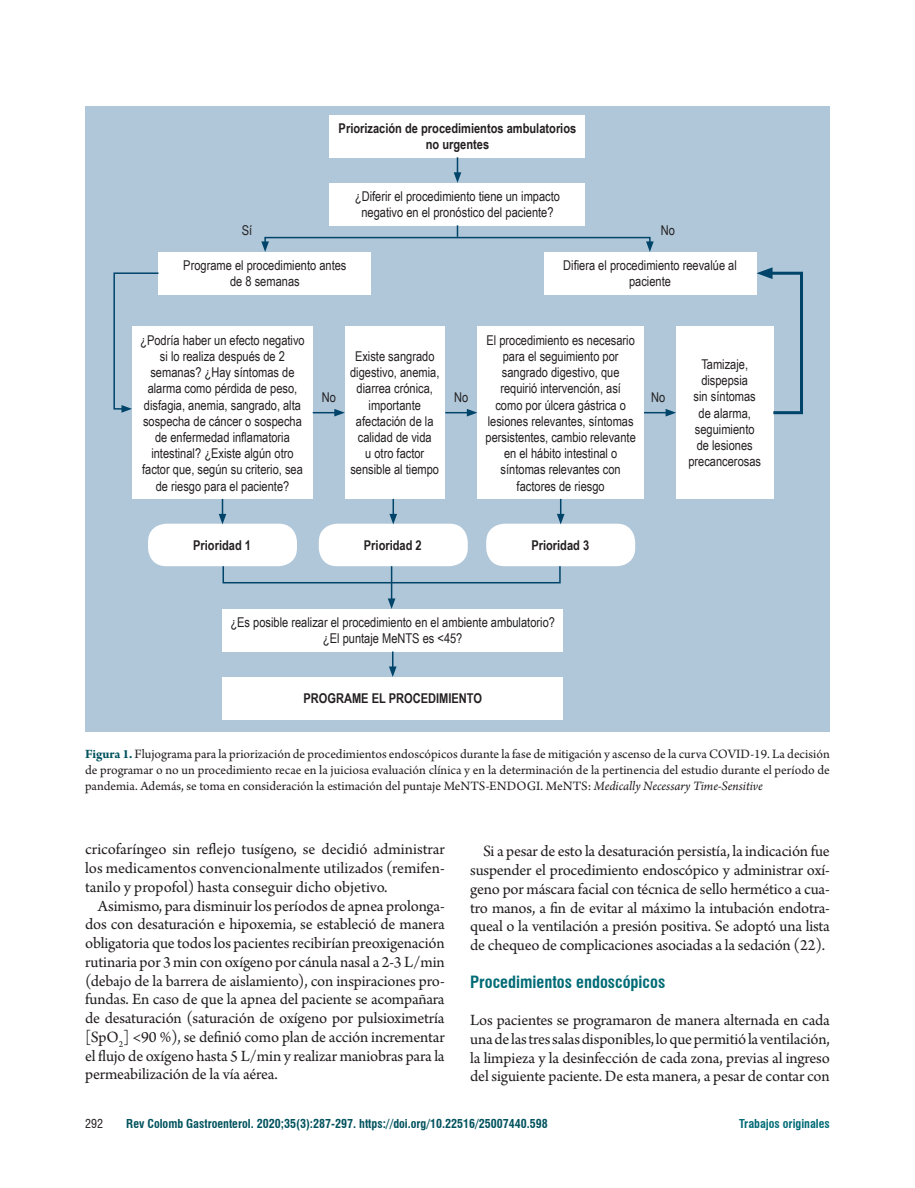
<style>
.page{position:relative;width:915px;height:1188px;background:#fff}
.page>*{position:absolute;margin:0;border:0;box-sizing:border-box;transform-origin:0 0}
.Texto_con_sangría{font:16.5px/18.8px "Arno Pro";letter-spacing:-.01em;color:#231f20;text-align:justify}
.Texto{font:16.5px/18.8px "Arno Pro";letter-spacing:-.005em;color:#231f20;text-align:justify}
.Titulo_2{font:700 condensed 16.5px "Swiss 721 BT";color:#006b76}
.Texto_tabla{font:13.5px/16.2px "Arial Narrow";color:#231f20;text-align:center}
.Títulos_tablas_y_fig{font:13.5px/15.8px "Arno Pro";color:#231f20;text-align:justify}
.Titulos_tabla{font:700 13.5px/16.2px "Arial Narrow";color:#231f20;text-align:center}
.t1{font:700 condensed 12px "Swiss 721 BT";color:#00525d}
.t2{font:700 condensed 12px "Swiss 721 BT";color:#006b76}
.t3{font:condensed 12px "Swiss 721 BT";color:#231f20}
.s1{font-weight:700;color:#00525d}
.s2{font-style:italic}
</style>
<div class="page">
<div style="left:85px;top:106px;width:744px;height:625px;background:#b0c7d9"></div>
<div style="left:330px;top:115px;width:255px;height:42px;background:#fff"></div>
<div style="left:330px;top:183px;width:255px;height:42px;background:#fff"></div>
<div style="left:222px;top:609px;width:340px;height:43px;background:#fff"></div>
<div style="left:222px;top:677px;width:340px;height:43px;background:#fff"></div>
<div style="left:158px;top:252px;width:213px;height:42px;background:#fff"></div>
<div style="left:148px;top:524px;width:149px;height:42px;background:#fff;border-radius:18px"></div>
<div style="left:319px;top:524px;width:148px;height:42px;background:#fff;border-radius:18px"></div>
<div style="left:486px;top:524px;width:149px;height:42px;background:#fff;border-radius:18px"></div>
<div style="left:543px;top:252px;width:213px;height:42px;background:#fff"></div>
<div style="left:132px;top:326px;width:180px;height:173px;background:#fff"></div>
<div style="left:345px;top:326px;width:99px;height:173px;background:#fff"></div>
<div style="left:477px;top:326px;width:166px;height:173px;background:#fff"></div>
<div style="left:676px;top:326px;width:97px;height:173px;background:#fff"></div>
<svg style="left:453px;top:157px;width:8px;height:26px"></svg>
<svg style="left:218px;top:499px;width:8px;height:25px"></svg>
<svg style="left:389px;top:499px;width:8px;height:25px"></svg>
<svg style="left:389px;top:652px;width:7px;height:25px"></svg>
<svg style="left:556px;top:499px;width:8px;height:25px"></svg>
<svg style="left:312px;top:409px;width:33px;height:8px"></svg>
<svg style="left:445px;top:409px;width:32px;height:8px"></svg>
<svg style="left:643px;top:409px;width:33px;height:8px"></svg>
<svg style="left:456px;top:225px;width:2px;height:12px"></svg>
<div style="left:264px;top:237px;width:386px;height:8px;border:2px solid #00446a"></div>
<svg style="left:261px;top:241px;width:8px;height:11px"></svg>
<svg style="left:645px;top:241px;width:8px;height:11px"></svg>
<hr style="left:391px;top:566px;width:1px;height:35px;background:#00446a">
<svg style="left:387px;top:598px;width:8px;height:11px"></svg>
<div style="left:222px;top:565px;width:338px;height:18px;border:2px solid #00446a"></div>
<svg style="left:113px;top:272px;width:47px;height:141px"></svg>
<svg style="left:756px;top:267px;width:47px;height:149px"></svg>
<p class="Titulos_tabla" style="left:338px;top:119px;width:239px">Priorización de procedimientos ambulatorios no urgentes</p>
<p class="Texto_tabla" style="left:355px;top:188px;width:206px">¿Diferir el procedimiento tiene un impacto negativo en el pronóstico del paciente?</p>
<p class="Texto_tabla" style="left:242px;top:222px;width:12px">Sí</p>
<p class="Texto_tabla" style="left:660px;top:222px;width:16px">No</p>
<p class="Texto_tabla" style="left:183px;top:257px;width:165px">Programe el procedimiento antes de 8 semanas</p>
<p class="Texto_tabla" style="left:563px;top:257px;width:175px">Difiera el procedimiento reevalúe al paciente</p>
<p class="Texto_tabla" style="left:140px;top:331px;width:166px">¿Podría haber un efecto negativo si lo realiza después de 2 semanas? ¿Hay síntomas de alarma como pérdida de peso, disfagia, anemia, sangrado, alta sospecha de cáncer o sospecha de enfermedad inflamatoria intestinal? ¿Existe algún otro factor que, según su criterio, sea de riesgo para el paciente?</p>
<p class="Texto_tabla" style="left:485px;top:331px;width:152px">El procedimiento es necesario para el seguimiento por sangrado digestivo, que requirió intervención, así como por úlcera gástrica o lesiones relevantes, síntomas persistentes, cambio relevante en el hábito intestinal o síntomas relevantes con factores de riesgo</p>
<p class="Texto_tabla" style="left:350px;top:348px;width:91px">Existe sangrado digestivo, anemia, diarrea crónica, importante afectación de la calidad de vida<br>u otro factor sensible al tiempo</p>
<p class="Texto_tabla" style="left:321px;top:389px;width:16px">No</p>
<p class="Texto_tabla" style="left:454px;top:389px;width:16px">No</p>
<p class="Texto_tabla" style="left:651px;top:389px;width:16px">No</p>
<p class="Titulos_tabla" style="left:193px;top:536px;width:59px">Prioridad 1</p>
<p class="Titulos_tabla" style="left:364px;top:536px;width:59px">Prioridad 2</p>
<p class="Titulos_tabla" style="left:531px;top:536px;width:59px">Prioridad 3</p>
<p class="Texto_tabla" style="left:688px;top:356px;width:74px">Tamizaje, dispepsia<br>sin síntomas de alarma, seguimiento de lesiones precancerosas</p>
<p class="Texto_tabla" style="left:230px;top:614px;width:326px">¿Es posible realizar el procedimiento en el ambiente ambulatorio? ¿El puntaje MeNTS es &lt;45?</p>
<p class="Titulos_tabla" style="left:303px;top:690px;width:180px">PROGRAME EL PROCEDIMIENTO</p>
<p class="Títulos_tablas_y_fig" style="left:85px;top:747px;width:746px"><span class="s1">Figura 1.</span> Flujograma para la priorización de procedimientos endoscópicos durante la fase de mitigación y ascenso de la curva COVID-19. La decisión de programar o no un procedimiento recae en la juiciosa evaluación clínica y en la determinación de la pertinencia del estudio durante el período de pandemia. Además, se toma en consideración la estimación del puntaje MeNTS-ENDOGI. MeNTS: <span class="s2">Medically Necessary Time-Sensitive</span></p>
<p class="Texto" style="left:85px;top:841px;width:361px">cricofaríngeo sin reflejo tusígeno, se decidió administrar los medicamentos convencionalmente utilizados (remifen&shy;tanilo y propofol) hasta conseguir dicho objetivo.</p>
<p class="Texto_con_sangría" style="left:85px;top:897px;width:361px;text-indent:13px">Asimismo, para disminuir los períodos de apnea prolonga&shy;dos con desaturación e hipoxemia, se estableció de manera obligatoria que todos los pacientes recibirían preoxigenación rutinaria por 3 min con oxígeno por cánula nasal a 2-3 L/min (debajo de la barrera de aislamiento), con inspiraciones pro&shy;fundas. En caso de que la apnea del paciente se acompañara de desaturación (saturación de oxígeno por pulsioximetría [SpO<sub>2</sub>] &lt;90 %), se definió como plan de acción incrementar el flujo de oxígeno hasta 5 L/min y realizar maniobras para la permeabilización de la vía aérea.</p>
<p class="Texto_con_sangría" style="left:470px;top:843px;width:361px;text-indent:13px">Si a pesar de esto la desaturación persistía, la indicación fue suspender el procedimiento endoscópico y administrar oxí&shy;geno por máscara facial con técnica de sello hermético a cua&shy;tro manos, a fin de evitar al máximo la intubación endotra&shy;queal o la ventilación a presión positiva. Se adoptó una lista de chequeo de complicaciones asociadas a la sedación (22).</p>
<p class="Titulo_2" style="left:470px;top:972px;width:196px">Procedimientos endoscópicos</p>
<p class="Texto" style="left:470px;top:1012px;width:361px">Los pacientes se programaron de manera alternada en cada una de las tres salas disponibles, lo que permitió la ventilación, la limpieza y la desinfección de cada zona, previas al ingreso del siguiente paciente. De esta manera, a pesar de contar con</p>
<p class="t3" style="left:85px;top:1116px;width:19px">292</p>
<p class="t1" style="left:126px;top:1117px;width:423px">Rev Colomb Gastroenterol. 2020;35(3):287-297. https://doi.org/10.22516/25007440.598</p>
<p class="t2" style="left:739px;top:1117px;width:92px">Trabajos originales</p>
</div>
